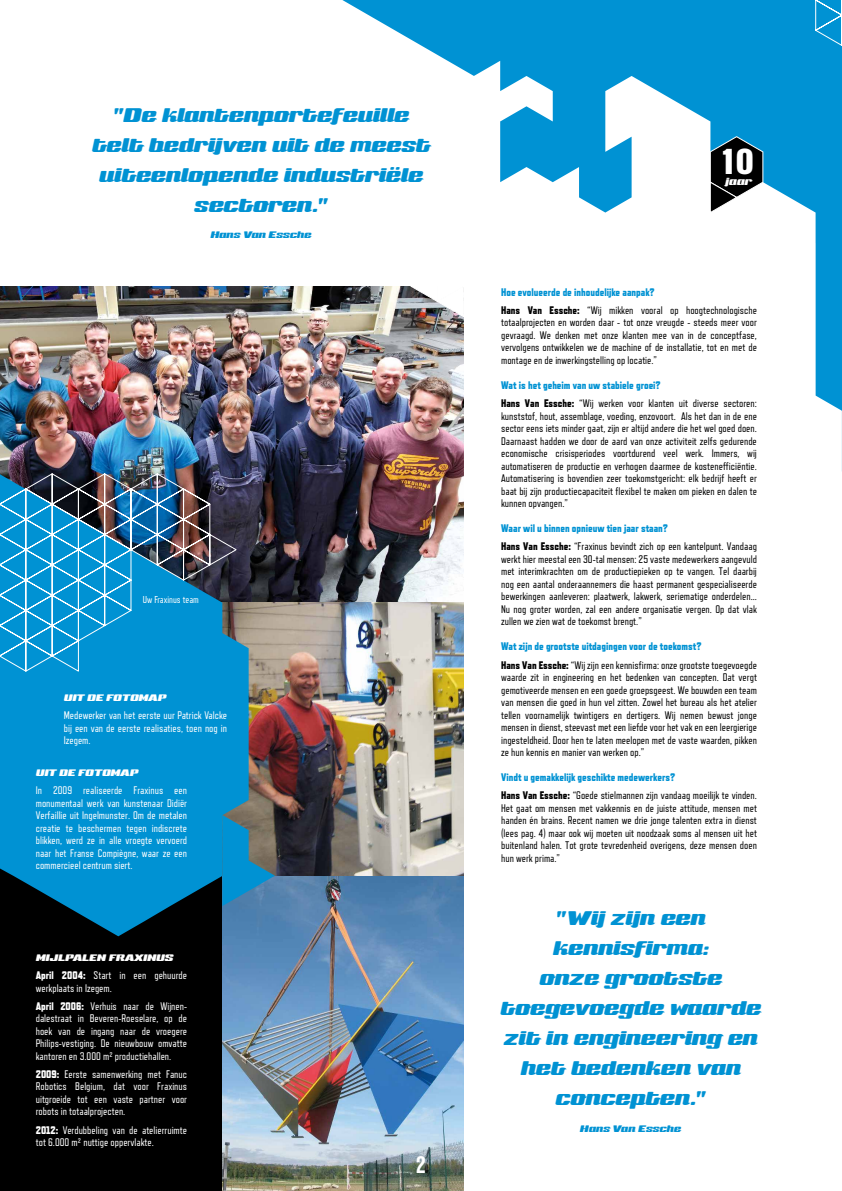
<style>
.page{position:relative;width:842px;height:1191px;background:#fff}
.page>*{position:absolute;margin:0;border:0;box-sizing:border-box;transform-origin:0 0}
.t1{font:900 38.5px "Nimbus San Con";color:#fff}
.t2{font:700 25px "Nimbus San Con";color:#fff}
.t3{font:500 23px/30px "Sneakers Script";color:#0092d3;text-align:center}
.t4{font:500 12px "Sneakers Script";color:#fff}
.t5{font:11px/12.5px "Refrigerator Deluxe";color:#000}
.t6{font:11px/12.5px "Refrigerator Deluxe";color:#fff;text-align:justify}
.t7{font:500 11px "Sneakers Script";color:#fff}
.t8{font:500 11px "Sneakers Script";color:#0092d3}
.t9{font:10px "Refrigerator Deluxe";color:#fff}
.s1{font-weight:800}
.s2{font-weight:800;color:#0092d3}
</style>
<div class="page">
<div style="left:0;top:853px;width:236px;height:338px;background:#000"></div>
<img style="left:222px;top:875px;width:241px;height:316px">
<img style="left:0;top:286px;width:463px;height:316px">
<img style="left:249px;top:602px;width:214px;height:273px">
<svg style="left:342px;top:0;width:315px;height:213px"></svg>
<svg style="left:0;top:474px;width:249px;height:462px;background:#037fb7"></svg>
<svg style="left:657px;top:0;width:185px;height:471px"></svg>
<svg style="left:410px;top:286px;width:54px;height:31px"></svg>
<svg style="left:222px;top:815px;width:53px;height:91px;background:#3783a6"></svg>
<img style="left:0;top:473px;width:237px;height:199px">
<h3 class="t3" style="left:92px;top:99px;width:340px">"De klantenportefeuille telt bedrijven uit de meest uiteenlopende industriële sectoren."</h3>
<p class="t8" style="left:210px;top:228px;width:102px">Hans Van Essche</p>
<p class="t9" style="left:143px;top:593px;width:58px">Uw Fraxinus team</p>
<p class="t7" style="left:64px;top:691px;width:104px">UIT DE FOTOMAP</p>
<p class="t6" style="left:64px;top:709px;width:165px">Medewerker van het eerste uur Patrick Valcke bij een van de eerste realisaties, toen nog in Izegem.</p>
<p class="t7" style="left:36px;top:766px;width:104px">UIT DE FOTOMAP</p>
<p class="t6" style="left:36px;top:784px;width:153px">In 2009 realiseerde Fraxinus een monumentaal werk van kunstenaar Didiër Verfaillie uit Ingelmunster. Om de metalen creatie te beschermen tegen indiscrete blikken, werd ze in alle vroegte vervoerd naar het Franse Compiègne, waar ze een commercieel centrum siert.</p>
<p class="t7" style="left:36px;top:951px;width:139px">MIJLPALEN FRAXINUS</p>
<p class="t6" style="left:36px;top:969px;width:153px"><span class="s1">April 2004:</span> Start in een gehuurde werkplaats in Izegem.</p>
<p class="t6" style="left:36px;top:999px;width:153px"><span class="s1">April 2006:</span> Verhuis naar de Wijnen&shy;dalestraat in Beveren-Roeselare, op de hoek van de ingang naar de vroegere Philips-vestiging. De nieuwbouw omvatte kantoren en 3.000 m² productiehallen.</p>
<p class="t6" style="left:36px;top:1067px;width:153px"><span class="s1">2009:</span> Eerste samenwerking met Fanuc Robotics Belgium, dat voor Fraxinus uitgroeide tot een vaste partner voor robots in totaalprojecten.</p>
<p class="t6" style="left:36px;top:1123px;width:153px"><span class="s1">2012:</span> Verdubbeling van de atelierruimte tot 6.000 m² nuttige oppervlakte.</p>
<h2 class="t2" style="left:416px;top:1150px;width:12px">2</h2>
<h1 class="t1" style="left:719px;top:139px;width:37px">10</h1>
<p class="t4" style="left:725px;top:174px;width:28px">jaar</p>
<p class="t5" style="left:501px;top:283px;width:257px;line-height:18.2px"><span class="s2">Hoe evolueerde de inhoudelijke aanpak?<br></span><span class="s1">Hans Van Essche:</span> “Wij mikken vooral op hoogtechnologische</p>
<p class="t5" style="left:501px;top:316px;width:257px;text-align:justify">totaalprojecten en worden daar - tot onze vreugde - steeds meer voor gevraagd. We denken met onze klanten mee van in de conceptfase, vervolgens ontwikkelen we de machine of de installatie, tot en met de montage en de inwerkingstelling op locatie.”</p>
<p class="t5" style="left:501px;top:376px;width:257px;line-height:18.2px"><span class="s2">Wat is het geheim van uw stabiele groei?<br></span><span class="s1">Hans Van Essche:</span> “Wij werken voor klanten uit diverse sectoren:</p>
<p class="t5" style="left:501px;top:409px;width:257px;text-align:justify">kunststof, hout, assemblage, voeding, enzovoort. Als het dan in de ene sector eens iets minder gaat, zijn er altijd andere die het wel goed doen.<br>Daarnaast hadden we door de aard van onze activiteit zelfs gedurende economische crisisperiodes voortdurend veel werk. Immers, wij automatiseren de productie en verhogen daarmee de kostenefficiëntie.<br>Automatisering is bovendien zeer toekomstgericht: elk bedrijf heeft er baat bij zijn productiecapaciteit flexibel te maken om pieken en dalen te kunnen opvangen.”</p>
<p class="t5" style="left:501px;top:519px;width:257px;line-height:18.2px"><span class="s2">Waar wil u binnen opnieuw tien jaar staan?<br></span><span class="s1">Hans Van Essche:</span> “Fraxinus bevindt zich op een kantelpunt. Vandaag</p>
<p class="t5" style="left:501px;top:553px;width:257px;text-align:justify">werkt hier meestal een 30-tal mensen: 25 vaste medewerkers aangevuld met interimkrachten om de productiepieken op te vangen. Tel daarbij nog een aantal onderaannemers die haast permanent gespecialiseerde bewerkingen aanleveren: plaatwerk, lakwerk, seriematige onderdelen...<br>Nu nog groter worden, zal een andere organisatie vergen. Op dat vlak zullen we zien wat de toekomst brengt.”</p>
<p class="t5" style="left:501px;top:637px;width:257px;line-height:18.2px"><span class="s2">Wat zijn de grootste uitdagingen voor de toekomst?<br></span><span class="s1">Hans Van Essche:</span> “Wij zijn een kennisfirma: onze grootste toegevoegde</p>
<p class="t5" style="left:501px;top:671px;width:257px;text-align:justify">waarde zit in engineering en het bedenken van concepten. Dat vergt gemotiveerde mensen en een goede groepsgeest. We bouwden een team van mensen die goed in hun vel zitten. Zowel het bureau als het atelier tellen voornamelijk twintigers en dertigers. Wij nemen bewust jonge mensen in dienst, steevast met een liefde voor het vak en een leergierige ingesteldheid. Door hen te laten meelopen met de vaste waarden, pikken ze hun kennis en manier van werken op.”</p>
<p class="t5" style="left:501px;top:768px;width:257px;line-height:18.2px"><span class="s2">Vindt u gemakkelijk geschikte medewerkers?<br></span><span class="s1">Hans Van Essche:</span> “Goede stielmannen zijn vandaag moeilijk te vinden.</p>
<p class="t5" style="left:501px;top:801px;width:257px;text-align:justify">Het gaat om mensen met vakkennis en de juiste attitude, mensen met handen én brains. Recent namen we drie jonge talenten extra in dienst (lees pag. 4) maar ook wij moeten uit noodzaak soms al mensen uit het buitenland halen. Tot grote tevredenheid overigens, deze mensen doen hun werk prima.”</p>
<h3 class="t3" style="left:500px;top:903px;width:262px">"Wij zijn een kennisfirma:<br>onze grootste toegevoegde waarde zit in engineering en het bedenken van concepten."</h3>
<p class="t8" style="left:580px;top:1121px;width:102px">Hans Van Essche</p>
</div>
